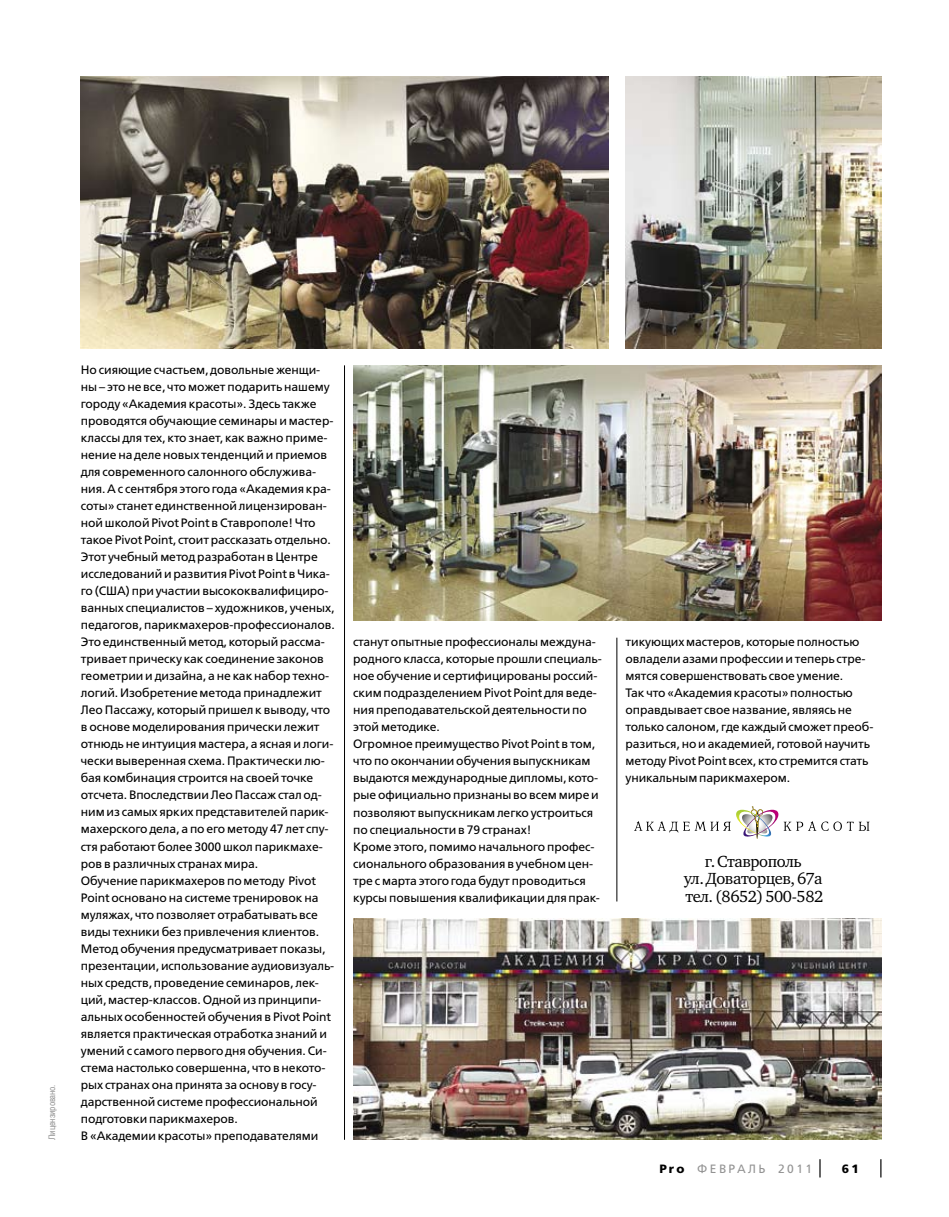
<style>
.page{position:relative;width:949px;height:1217px;background:#fff}
.page>*{position:absolute;margin:0;border:0;box-sizing:border-box;transform-origin:0 0}
.t1{font:16.5px/17px "Charter C";letter-spacing:-.025em;color:#000;text-align:center}
.t2{font:12.15px/17px "Free Set C";letter-spacing:-.005em;color:#000}
.t3{font:12px "Free Set C";letter-spacing:.2em;color:#939393}
.t4{font:12px "Free Set Bold C";color:#000}
.t5{font:9px "Helios Cond";letter-spacing:-.025em;color:#8e8e8e}
.s1{font-family:"Free Set Bold C";color:#000}
</style>
<div class="page">
<svg style="left:880px;top:1159px;width:1px;height:18px"></svg>
<svg style="left:819px;top:1159px;width:1px;height:18px"></svg>
<img style="left:353px;top:918px;width:527px;height:221px">
<img style="left:81px;top:77px;width:527px;height:271px">
<img style="left:625px;top:77px;width:255px;height:271px">
<img style="left:353px;top:365px;width:527px;height:255px">
<hr style="left:344px;top:365px;width:1px;height:774px;background:#000">
<hr style="left:616px;top:637px;width:1px;height:264px;background:#000">
<svg style="left:783px;top:821px;width:86px;height:9px"></svg>
<svg style="left:634px;top:821px;width:96px;height:11px"></svg>
<img style="left:743px;top:808px;width:36px;height:28px">
<img style="left:751px;top:812px;width:17px;height:15px">
<img style="left:749px;top:827px;width:23px;height:9px">
<img style="left:736px;top:808px;width:15px;height:22px">
<p class="t5" style="left:47px;top:1139px;width:57px;rotate:-90deg">Лицензировано.</p>
<p class="t2" style="left:81px;top:361px;width:255px">Но сияющие счастьем, довольные женщи&shy;ны – это не все, что может подарить нашему городу «Академия красоты». Здесь также проводятся обучающие семинары и мастер&shy;классы для тех, кто знает, как важно приме&shy;нение на деле новых тенденций и приемов для современного салонного обслужива&shy;ния. А с сентября этого года «Академия кра&shy;соты» станет единственной лицензирован&shy;ной школой Pivot Point в Ставрополе! Что такое Pivot Point, стоит рассказать отдельно.<br>Этот учебный метод разработан в Центре исследований и развития Pivot Point в Чика&shy;го (США) при участии высококвалифициро&shy;ванных специалистов – художников, ученых, педагогов, парикмахеров-профессионалов.<br>Это единственный метод, который рассма&shy;тривает прическу как соединение законов геометрии и дизайна, а не как набор техно&shy;логий. Изобретение метода принадлежит Лео Пассажу, который пришел к выводу, что в основе моделирования прически лежит отнюдь не интуиция мастера, а ясная и логи&shy;чески выверенная схема. Практически лю&shy;бая комбинация строится на своей точке отсчета. Впоследствии Лео Пассаж стал од&shy;ним из самых ярких представителей парик&shy;махерского дела, а по его методу 47 лет спу&shy;стя работают более 3000 школ парикмахе&shy;ров в различных странах мира.<br>Обучение парикмахеров по методу Pivot Point основано на системе тренировок на муляжах, что позволяет отрабатывать все виды техники без привлечения клиентов.<br>Метод обучения предусматривает показы, презентации, использование аудиовизуаль&shy;ных средств, проведение семинаров, лек&shy;ций, мастер-классов. Одной из принципи&shy;альных особенностей обучения в Pivot Point является практическая отработка знаний и умений с самого первого дня обучения. Си&shy;стема настолько совершенна, что в некото&shy;рых странах она принята за основу в госу&shy;дарственной системе профессиональной подготовки парикмахеров.<br>В «Академии красоты» преподавателями</p>
<p class="t2" style="left:353px;top:633px;width:250px">станут опытные профессионалы междуна&shy;родного класса, которые прошли специаль&shy;ное обучение и сертифицированы россий&shy;ским подразделением Pivot Point для веде&shy;ния преподавательской деятельности по этой методике.<br>Огромное преимущество Pivot Point в том, что по окончании обучения выпускникам выдаются международные дипломы, кото&shy;рые официально признаны во всем мире и позволяют выпускникам легко устроиться по специальности в 79 странах!<br>Кроме этого, помимо начального профес&shy;сионального образования в учебном цен&shy;тре с марта этого года будут проводиться курсы повышения квалификации для прак-</p>
<p class="t2" style="left:625px;top:633px;width:249px">тикующих мастеров, которые полностью овладели азами профессии и теперь стре&shy;мятся совершенствовать свое умение.<br>Так что «Академия красоты» полностью оправдывает свое название, являясь не только салоном, где каждый сможет преоб&shy;разиться, но и академией, готовой научить методу Pivot Point всех, кто стремится стать уникальным парикмахером.</p>
<h1 class="t1" style="left:683px;top:853px;width:141px">г. Ставрополь<br>ул. Доваторцев, 67а тел. (8652) 500-582</h1>
<p class="t3" style="left:659px;top:1161px;width:154px"><span class="s1">Pro</span> ФЕВРАЛЬ 2011</p>
<p class="t4" style="left:841px;top:1161px;width:19px">61</p>
</div>
